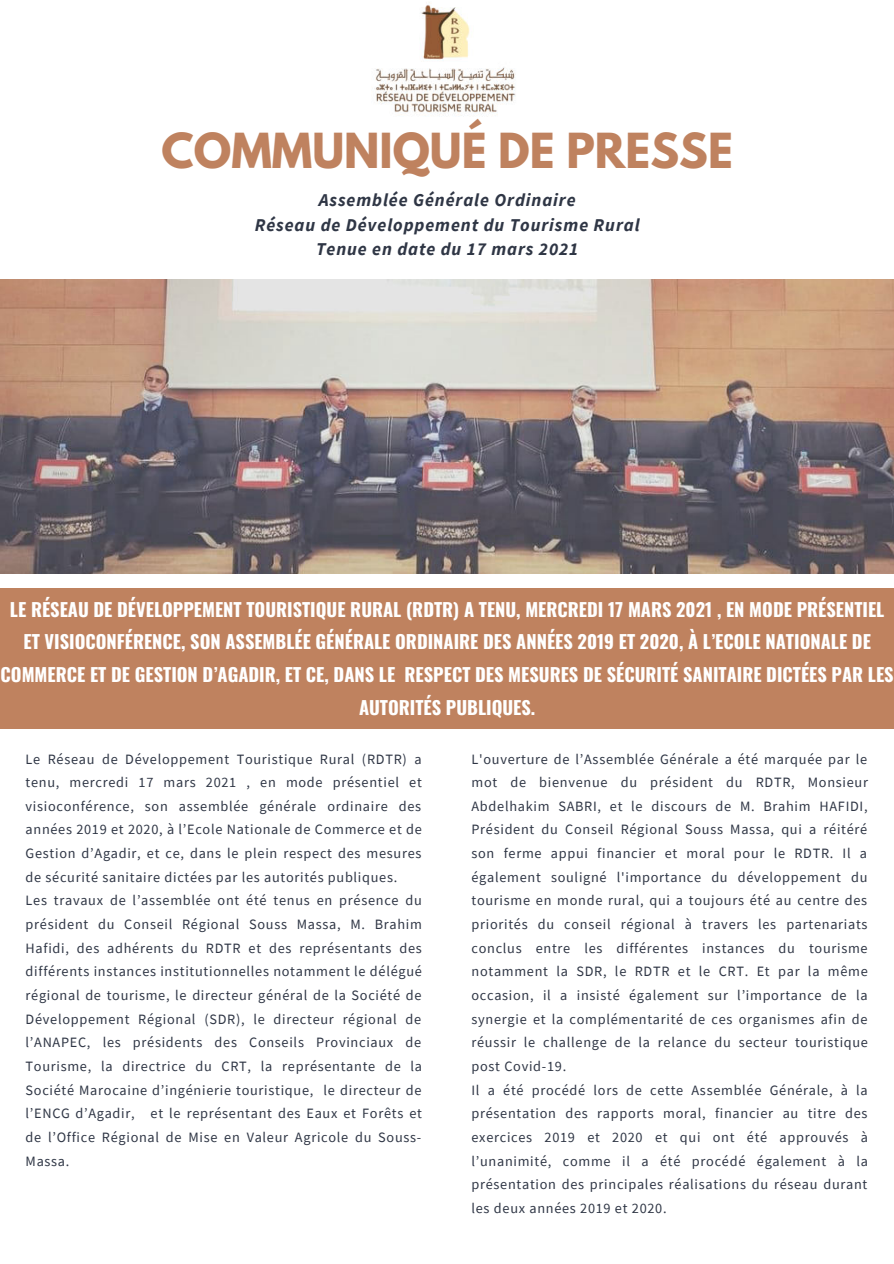
<style>
.page{position:relative;width:894px;height:1264px;background:#fff}
.page>*{position:absolute;margin:0;border:0;box-sizing:border-box;transform-origin:0 0}
.t1{font:700 42.75px "League Spartan";color:#bf825f}
.t2{font:700 18.3px/32.7px "Oswald";color:#fff;text-align:center}
.t3{font:italic 700 18px/24.8px "Source Sans Pro";letter-spacing:.05em;color:#2f3645;text-align:center}
.t4{font:14.25px/23.7px "Source Sans Pro";letter-spacing:.05em;color:#2f3645}
</style>
<div class="page">
<div style="left:0;top:588px;width:893px;height:140px;background:#bf825f"></div>
<img style="left:0;top:279px;width:893px;height:294px">
<img style="left:375px;top:5px;width:141px;height:111px">
<h1 class="t1" style="left:161px;top:117px;width:572px">COMMUNIQUÉ DE PRESSE</h1>
<p class="t3" style="left:255px;top:187px;width:386px">Assemblée Générale Ordinaire<br>Réseau de Développement du Tourisme Rural<br>Tenue en date du 17 mars 2021</p>
<p class="t2" style="left:1px;top:594px;width:894px">LE RÉSEAU DE DÉVELOPPEMENT TOURISTIQUE RURAL (RDTR) A TENU, MERCREDI 17 MARS 2021 , EN MODE PRÉSENTIEL ET VISIOCONFÉRENCE, SON ASSEMBLÉE GÉNÉRALE ORDINAIRE DES ANNÉES 2019 ET 2020, À L’ECOLE NATIONALE DE COMMERCE ET DE GESTION D’AGADIR, ET CE, DANS LE RESPECT DES MESURES DE SÉCURITÉ SANITAIRE DICTÉES PAR LES AUTORITÉS PUBLIQUES.</p>
<p class="t4" style="left:26px;top:746px;width:398px">Le Réseau de Développement Touristique Rural (RDTR) a tenu, mercredi 17 mars 2021 , en mode présentiel et visioconférence, son assemblée générale ordinaire des années 2019 et 2020, à l’Ecole Nationale de Commerce et de Gestion d’Agadir, et ce, dans le plein respect des mesures de sécurité sanitaire dictées par les autorités publiques.<br>Les travaux de l’assemblée ont été tenus en présence du président du Conseil Régional Souss Massa, M. Brahim Hafidi, des adhérents du RDTR et des représentants des différents instances institutionnelles notamment le délégué régional de tourisme, le directeur général de la Société de Développement Régional (SDR), le directeur régional de l’ANAPEC, les présidents des Conseils Provinciaux de Tourisme, la directrice du CRT, la représentante de la Société Marocaine d’ingénierie touristique, le directeur de l’ENCG d’Agadir, et le représentant des Eaux et Forêts et de l’Office Régional de Mise en Valeur Agricole du Souss-Massa.</p>
<p class="t4" style="left:471px;top:746px;width:398px">L'ouverture de l’Assemblée Générale a été marquée par le mot de bienvenue du président du RDTR, Monsieur Abdelhakim SABRI, et le discours de M. Brahim HAFIDI, Président du Conseil Régional Souss Massa, qui a réitéré son ferme appui financier et moral pour le RDTR. Il a également souligné l'importance du développement du tourisme en monde rural, qui a toujours été au centre des priorités du conseil régional à travers les partenariats conclus entre les différentes instances du tourisme notamment la SDR, le RDTR et le CRT. Et par la même occasion, il a insisté également sur l’importance de la synergie et la complémentarité de ces organismes afin de réussir le challenge de la relance du secteur touristique post Covid-19.<br>Il a été procédé lors de cette Assemblée Générale, à la présentation des rapports moral, financier au titre des exercices 2019 et 2020 et qui ont été approuvés à l’unanimité, comme il a été procédé également à la présentation des principales réalisations du réseau durant les deux années 2019 et 2020.</p>
</div>
